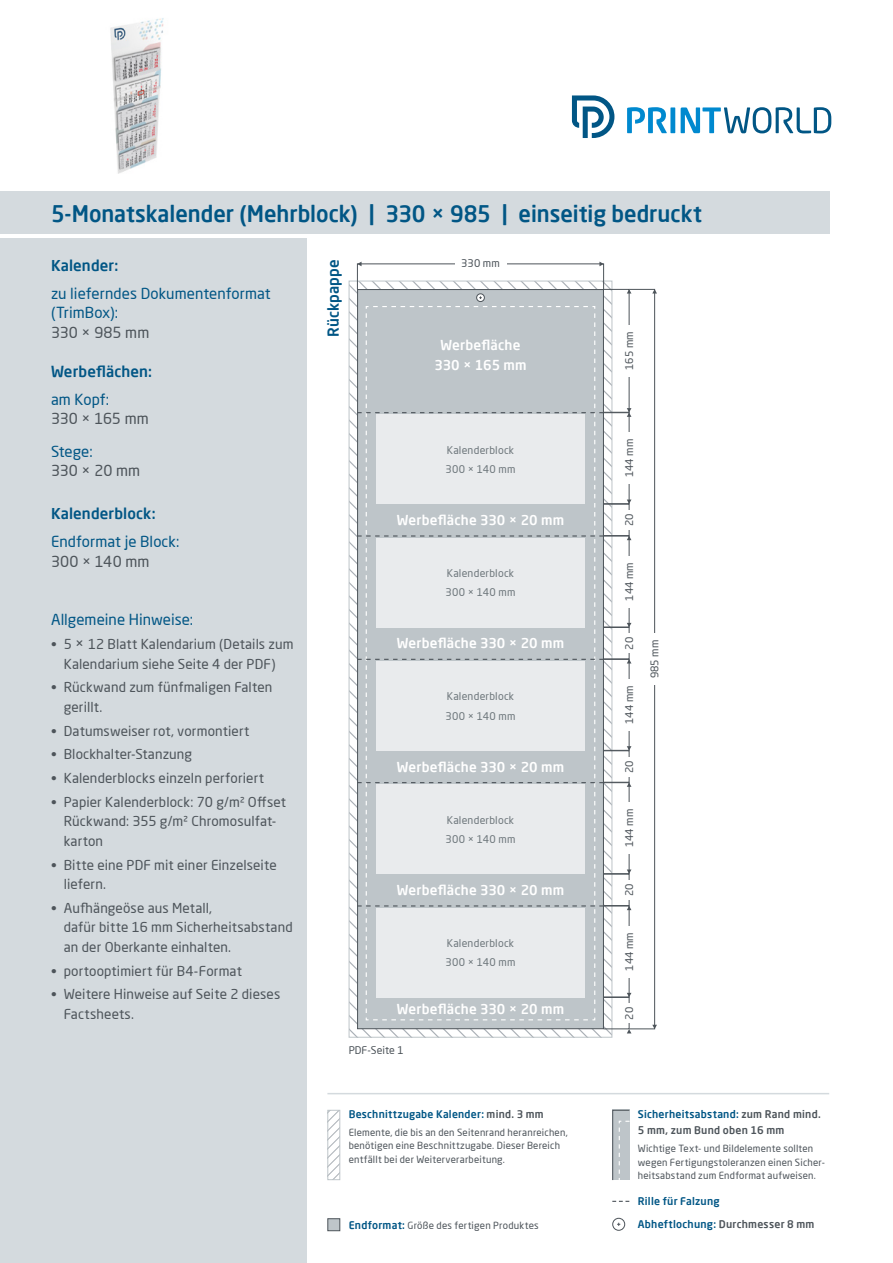
<style>
.page{position:relative;width:893px;height:1263px;background:#fff}
.page>*{position:absolute;margin:0;border:0;box-sizing:border-box;transform-origin:0 0}
.t1{font:500 22.5px "Neo Sans Pro";color:#015685}
.t2{font:15px/19.5px "Neo Sans Pro";letter-spacing:.005em;color:#015685}
.t3{font:500 15px "Neo Sans Pro";letter-spacing:.01em;color:#015685}
.t4{font:15px "Neo Sans Pro";color:#4d545a}
.t5{font:13.5px/19.5px "Neo Sans Pro";letter-spacing:.01em;color:#4d545a}
.t6{font:500 13.5px/19.5px "Neo Sans Pro";letter-spacing:.01em;color:#fff;text-align:center}
.t7{font:10.5px/19.5px "Neo Sans Pro";letter-spacing:.02em;color:#6e777c}
.t8{font:500 10.5px "Neo Sans Pro";letter-spacing:.025em;color:#015685}
.t9{font:10.5px "Neo Sans Pro";color:#4d545a}
.t10{font:500 10.5px/16.5px "Neo Sans Pro";letter-spacing:.025em;color:#4d545a}
.t11{font:9.75px/13.5px "Neo Sans Pro";letter-spacing:.02em;color:#4d545a}
.s1{font-size:15px}
.s2{color:#4d545a}
.s3{font-weight:500;font-size:10.5px;color:#015685}
.s4{color:#015685}
</style>
<div class="page">
<svg style="left:329px;top:1112px;width:9px;height:66px"></svg>
<div style="left:327px;top:1110px;width:13px;height:70px;border:1px solid #bec5c9"></div>
<svg style="left:612px;top:1109px;width:18px;height:71px"></svg>
<div style="left:612px;top:1218px;width:13px;height:13px;border:1px solid #4d545a;border-radius:50%"></div>
<hr style="left:327px;top:1093px;width:502px;height:1px;background:#d4dade">
<svg style="left:627px;top:107px;width:204px;height:26px"></svg>
<svg style="left:572px;top:96px;width:42px;height:42px"></svg>
<div style="left:0;top:238px;width:306px;height:1025px;background:#d4dade"></div>
<div style="left:0;top:191px;width:829px;height:43px;background:#d4dade"></div>
<div style="left:327px;top:1218px;width:13px;height:13px;background:#bec5c9;border:1px solid #4d545a"></div>
<svg style="left:612px;top:1201px;width:17px;height:1px"></svg>
<div style="left:629px;top:289px;width:26px;height:740px;border:1px solid #4d545a"></div>
<div style="left:604px;top:412px;width:25px;height:92px;border:1px solid #4d545a"></div>
<div style="left:604px;top:782px;width:25px;height:92px;border:1px solid #4d545a"></div>
<div style="left:604px;top:504px;width:25px;height:32px;border:1px solid #4d545a"></div>
<div style="left:604px;top:627px;width:25px;height:32px;border:1px solid #4d545a"></div>
<div style="left:604px;top:750px;width:25px;height:32px;border:1px solid #4d545a"></div>
<div style="left:604px;top:874px;width:25px;height:32px;border:1px solid #4d545a"></div>
<div style="left:604px;top:997px;width:25px;height:32px;border:1px solid #4d545a"></div>
<svg style="left:627px;top:289px;width:4px;height:4px"></svg>
<svg style="left:652px;top:289px;width:5px;height:4px"></svg>
<svg style="left:627px;top:536px;width:4px;height:4px"></svg>
<svg style="left:627px;top:659px;width:4px;height:4px"></svg>
<svg style="left:627px;top:782px;width:4px;height:5px"></svg>
<svg style="left:627px;top:906px;width:4px;height:4px"></svg>
<svg style="left:627px;top:408px;width:4px;height:9px"></svg>
<svg style="left:627px;top:499px;width:4px;height:5px"></svg>
<svg style="left:627px;top:623px;width:4px;height:4px"></svg>
<svg style="left:627px;top:746px;width:4px;height:4px"></svg>
<svg style="left:627px;top:869px;width:4px;height:5px"></svg>
<svg style="left:627px;top:993px;width:4px;height:4px"></svg>
<svg style="left:627px;top:1029px;width:4px;height:4px"></svg>
<div style="left:625px;top:325px;width:9px;height:51px;background:#fff"></div>
<div style="left:651px;top:633px;width:8px;height:52px;background:#fff"></div>
<div style="left:625px;top:433px;width:9px;height:51px;background:#fff"></div>
<div style="left:625px;top:556px;width:9px;height:51px;background:#fff"></div>
<div style="left:625px;top:679px;width:9px;height:51px;background:#fff"></div>
<div style="left:625px;top:803px;width:9px;height:51px;background:#fff"></div>
<div style="left:625px;top:926px;width:9px;height:51px;background:#fff"></div>
<div style="left:625px;top:510px;width:9px;height:19px;background:#fff"></div>
<div style="left:625px;top:634px;width:9px;height:19px;background:#fff"></div>
<div style="left:625px;top:757px;width:9px;height:19px;background:#fff"></div>
<div style="left:625px;top:880px;width:9px;height:19px;background:#fff"></div>
<div style="left:625px;top:1004px;width:9px;height:19px;background:#fff"></div>
<svg style="left:357px;top:262px;width:5px;height:4px"></svg>
<svg style="left:599px;top:262px;width:5px;height:4px"></svg>
<svg style="left:652px;top:1025px;width:5px;height:4px"></svg>
<svg style="left:349px;top:281px;width:263px;height:756px;background:#c3c9cd"></svg>
<div style="left:376px;top:538px;width:209px;height:89px;background:#e9ebed"></div>
<div style="left:376px;top:415px;width:209px;height:89px;background:#e9ebed"></div>
<div style="left:376px;top:661px;width:209px;height:89px;background:#e9ebed"></div>
<div style="left:376px;top:784px;width:209px;height:90px;background:#e9ebed"></div>
<div style="left:376px;top:908px;width:209px;height:89px;background:#e9ebed"></div>
<img style="left:110px;top:18px;width:54px;height:156px">
<h1 class="t1" style="left:51px;top:200px;width:652px">5-Monatskalender (Mehrblock) | 330 × 985 | einseitig bedruckt</h1>
<p class="t3" style="left:324px;top:337px;width:79px;rotate:-90deg">Rückpappe</p>
<p class="t9" style="left:623px;top:370px;width:40px;rotate:-90deg">165 mm</p>
<p class="t3" style="left:51px;top:256px;width:69px">Kalender:</p>
<p class="t2" style="left:51px;top:283px;width:221px">zu lieferndes Dokumentenformat (TrimBox):</p>
<p class="t4" style="left:51px;top:323px;width:100px">330 × 985 mm</p>
<p class="t3" style="left:51px;top:362px;width:103px">Werbeflächen:</p>
<p class="t2" style="left:51px;top:389px;width:60px">am Kopf:</p>
<p class="t4" style="left:51px;top:410px;width:99px">330 × 165 mm</p>
<p class="t2" style="left:51px;top:441px;width:43px">Stege:</p>
<p class="t4" style="left:51px;top:461px;width:91px">330 × 20 mm</p>
<p class="t3" style="left:51px;top:504px;width:106px">Kalenderblock:</p>
<p class="t2" style="left:51px;top:532px;width:130px">Endformat je Block:</p>
<p class="t4" style="left:51px;top:552px;width:100px">300 × 140 mm</p>
<p class="t9" style="left:461px;top:257px;width:40px">330 mm</p>
<p class="t6" style="left:434px;top:335px;width:94px">Werbefläche<br>330 × 165 mm</p>
<p class="t9" style="left:623px;top:477px;width:40px;rotate:-90deg">144 mm</p>
<p class="t7" style="left:446px;top:440px;width:71px">Kalenderblock<br>300 × 140 mm</p>
<p class="t9" style="left:623px;top:526px;width:14px;rotate:-90deg">20</p>
<p class="t6" style="left:397px;top:510px;width:169px">Werbefläche 330 × 20 mm</p>
<p class="t9" style="left:623px;top:601px;width:40px;rotate:-90deg">144 mm</p>
<p class="t7" style="left:446px;top:563px;width:71px">Kalenderblock<br>300 × 140 mm</p>
<p class="t2" style="left:51px;top:610px;width:144px">Allgemeine Hinweise:</p>
<p class="t5" style="left:51px;top:634px;width:244px;text-align:center">• 5 <span class="s1">×</span> 12 Blatt Kalendarium (Details zum<br>Kalendarium siehe Seite 4 der PDF)</p>
<p class="t5" style="left:64px;top:677px;width:210px;text-indent:-13px">• Rückwand zum fünfmaligen Falten gerillt.</p>
<p class="t5" style="left:51px;top:721px;width:200px">• Datumsweiser rot, vormontiert</p>
<p class="t5" style="left:51px;top:744px;width:143px">• Blockhalter-Stanzung</p>
<p class="t5" style="left:51px;top:768px;width:214px">• Kalenderblocks einzeln perforiert</p>
<p class="t5" style="left:64px;top:792px;width:224px;text-indent:-13px">• Papier Kalenderblock: 70 g/m² Offset<br>Rückwand: 355 g/m² Chromosulfat&shy;karton</p>
<p class="t5" style="left:64px;top:855px;width:214px;text-indent:-13px">• Bitte eine PDF mit einer Einzelseite liefern.</p>
<p class="t5" style="left:64px;top:898px;width:230px;text-indent:-13px">• Aufhängeöse aus Metall,<br>dafür bitte 16 mm Sicherheitsabstand an der Oberkante einhalten.</p>
<p class="t5" style="left:51px;top:961px;width:192px">• portooptimiert für B4-Format</p>
<p class="t5" style="left:64px;top:984px;width:218px;text-indent:-13px">• Weitere Hinweise auf Seite 2 dieses<br>Factsheets.</p>
<p class="t6" style="left:397px;top:633px;width:169px">Werbefläche 330 × 20 mm</p>
<p class="t7" style="left:446px;top:686px;width:71px">Kalenderblock<br>300 × 140 mm</p>
<p class="t6" style="left:397px;top:757px;width:169px">Werbefläche 330 × 20 mm</p>
<p class="t7" style="left:446px;top:810px;width:71px">Kalenderblock<br>300 × 140 mm</p>
<p class="t6" style="left:397px;top:880px;width:169px">Werbefläche 330 × 20 mm</p>
<p class="t7" style="left:446px;top:933px;width:71px">Kalenderblock<br>300 × 140 mm</p>
<p class="t6" style="left:397px;top:999px;width:169px">Werbefläche 330 × 20 mm</p>
<p class="t9" style="left:349px;top:1044px;width:57px">PDF-Seite 1</p>
<p class="t8" style="left:349px;top:1107px;width:196px">Beschnittzugabe Kalender: <span class="s2">mind. 3 mm</span></p>
<p class="t11" style="left:349px;top:1125px;width:221px">Elemente, die bis an den Seitenrand heranreichen, benötigen eine Beschnittzugabe. Dieser Bereich entfällt bei der Weiterverarbeitung.</p>
<p class="t11" style="left:349px;top:1218px;width:192px"><span class="s3">Endformat:</span> Größe des fertigen Produktes</p>
<p class="t9" style="left:623px;top:650px;width:14px;rotate:-90deg">20</p>
<p class="t9" style="left:623px;top:724px;width:40px;rotate:-90deg">144 mm</p>
<p class="t9" style="left:623px;top:773px;width:14px;rotate:-90deg">20</p>
<p class="t9" style="left:623px;top:847px;width:40px;rotate:-90deg">144 mm</p>
<p class="t9" style="left:623px;top:896px;width:14px;rotate:-90deg">20</p>
<p class="t9" style="left:623px;top:971px;width:40px;rotate:-90deg">144 mm</p>
<p class="t9" style="left:623px;top:1019px;width:14px;rotate:-90deg">20</p>
<p class="t9" style="left:648px;top:678px;width:40px;rotate:-90deg">985 mm</p>
<p class="t10" style="left:638px;top:1105px;width:184px"><span class="s4">Sicherheitsabstand:</span> zum Rand mind.<br>5 mm, zum Bund oben 16 mm</p>
<p class="t11" style="left:638px;top:1142px;width:189px">Wichtige Text- und Bildelemente sollten wegen Fertigungstoleranzen einen Sicher&shy;heitsabstand zum Endformat aufweisen.</p>
<p class="t8" style="left:638px;top:1194px;width:83px">Rille für Falzung</p>
<p class="t8" style="left:638px;top:1217px;width:178px">Abheftlochung: <span class="s2">Durchmesser 8 mm</span></p>
</div>
